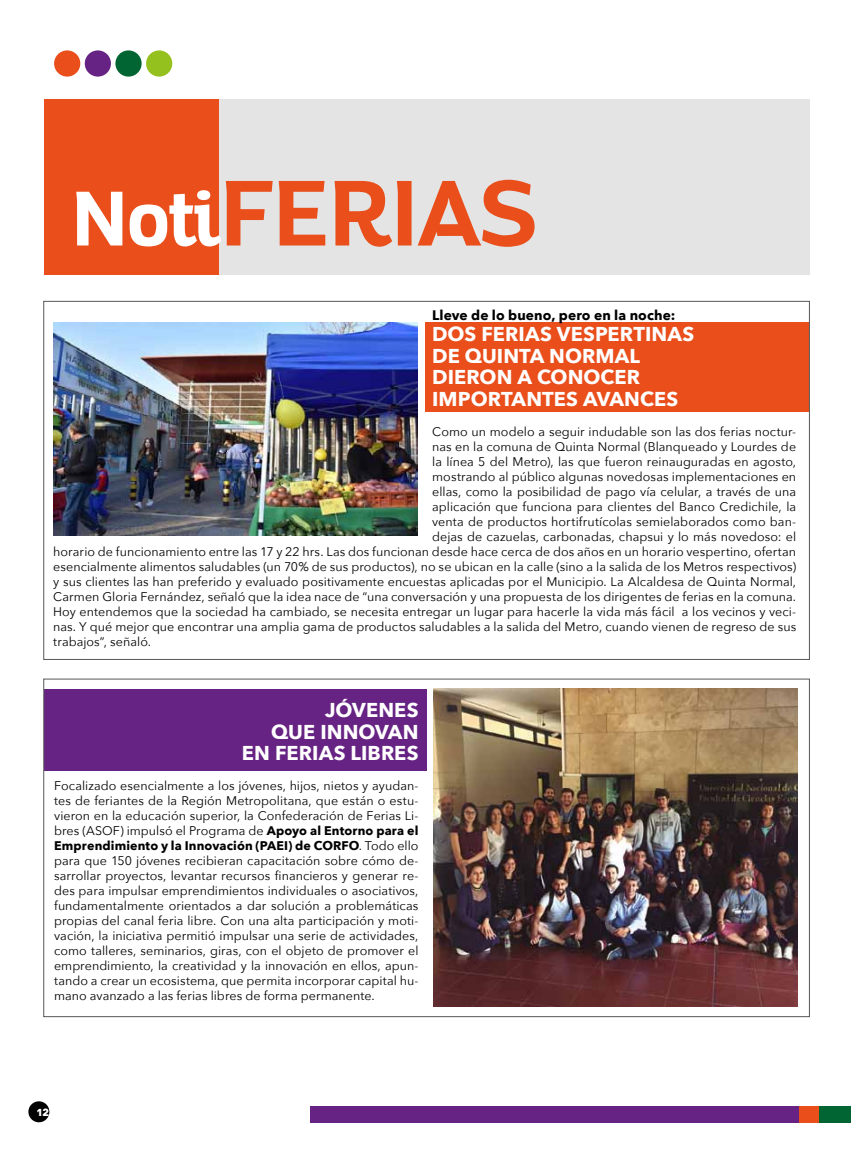
<style>
.page{position:relative;width:851px;height:1170px;background:#fff}
.page>*{position:absolute;margin:0;border:0;box-sizing:border-box;transform-origin:0 0}
.t1{font:700 90px "Altair";color:#e94e1b}
.t2{font:700 20px/21.5px "Avenir Next";letter-spacing:.005em;color:#fff}
.t3{font:700 13.75px "Avenir Next";letter-spacing:.005em;color:#000}
.t4{font:12.5px/15px "Avenir Next";letter-spacing:.005em;color:#000;text-align:justify}
.t5{font:12px "DIN Black Alternate";color:#fff}
.s1{font-size:75px;color:#fff}
.s2{font-weight:700}
</style>
<div class="page">
<div style="left:218px;top:99px;width:591px;height:176px;background:#e4e4e4"></div>
<div style="left:44px;top:99px;width:174px;height:176px;background:#e94e1b"></div>
<img style="left:433px;top:688px;width:364px;height:318px">
<img style="left:54px;top:322px;width:363px;height:213px">
<div style="left:425px;top:322px;width:384px;height:90px;background:#e94e1b"></div>
<div style="left:44px;top:688px;width:382px;height:82px;background:#662383"></div>
<div style="left:310px;top:1106px;width:489px;height:16px;background:#662383"></div>
<div style="left:28px;top:1101px;width:21px;height:21px;background:#000;border-radius:50%"></div>
<div style="left:799px;top:1106px;width:20px;height:16px;background:#e94e1b"></div>
<div style="left:819px;top:1106px;width:31px;height:16px;background:#006533"></div>
<div style="left:146px;top:50px;width:26px;height:27px;background:#95c11f;border-radius:50%"></div>
<div style="left:115px;top:50px;width:27px;height:27px;background:#006533;border-radius:50%"></div>
<div style="left:85px;top:50px;width:26px;height:27px;background:#662383;border-radius:50%"></div>
<div style="left:54px;top:50px;width:26px;height:27px;background:#e94e1b;border-radius:50%"></div>
<h1 class="t1" style="left:71px;top:155px;width:468px"><span class="s1">Noti</span>FERIAS</h1>
<p class="t3" style="left:432px;top:303px;width:244px">Lleve de lo bueno, pero en la noche:</p>
<h2 class="t2" style="left:432px;top:323px;width:263px">DOS FERIAS VESPERTINAS<br>DE QUINTA NORMAL<br>DIERON A CONOCER<br>IMPORTANTES AVANCES</h2>
<p class="t4" style="left:432px;top:423px;width:365px">Como un modelo a seguir indudable son las dos ferias noctur-</p>
<p class="t4" style="left:432px;top:438px;width:365px">nas en la comuna de Quinta Normal (Blanqueado y Lourdes de</p>
<p class="t4" style="left:432px;top:453px;width:365px">la línea 5 del Metro), las que fueron reinauguradas en agosto,</p>
<p class="t4" style="left:432px;top:468px;width:365px">mostrando al público algunas novedosas implementaciones en</p>
<p class="t4" style="left:432px;top:483px;width:365px">ellas, como la posibilidad de pago vía celular, a través de una</p>
<p class="t4" style="left:432px;top:498px;width:365px">aplicación que funciona para clientes del Banco Credichile, la</p>
<p class="t4" style="left:432px;top:513px;width:365px">venta de productos hortifrutícolas semielaborados como ban-</p>
<p class="t4" style="left:432px;top:528px;width:365px">dejas de cazuelas, carbonadas, chapsui y lo más novedoso: el</p>
<p class="t4" style="left:53px;top:543px;width:744px">horario de funcionamiento entre las 17 y 22 hrs. Las dos funcionan desde hace cerca de dos años en un horario vespertino, ofertan</p>
<p class="t4" style="left:53px;top:558px;width:744px">esencialmente alimentos saludables (un 70% de sus productos), no se ubican en la calle (sino a la salida de los Metros respectivos)</p>
<p class="t4" style="left:53px;top:573px;width:744px">y sus clientes las han preferido y evaluado positivamente encuestas aplicadas por el Municipio. La Alcaldesa de Quinta Normal,</p>
<p class="t4" style="left:53px;top:588px;width:744px">Carmen Gloria Fernández, señaló que la idea nace de “una conversación y una propuesta de los dirigentes de ferias en la comuna.</p>
<p class="t4" style="left:53px;top:603px;width:744px">Hoy entendemos que la sociedad ha cambiado, se necesita entregar un lugar para hacerle la vida más fácil a los vecinos y veci-</p>
<p class="t4" style="left:53px;top:618px;width:744px">nas. Y qué mejor que encontrar una amplia gama de productos saludables a la salida del Metro, cuando vienen de regreso de sus</p>
<p class="t4" style="left:53px;top:633px;width:99px">trabajos”, señaló.</p>
<h2 class="t2" style="left:242px;top:699px;width:178px;text-align:right">JÓVENES<br>QUE INNOVAN<br>EN FERIAS LIBRES</h2>
<p class="t4" style="left:54px;top:777px;width:366px">Focalizado esencialmente a los jóvenes, hijos, nietos y ayudan&shy;tes de feriantes de la Región Metropolitana, que están o estu&shy;vieron en la educación superior, la Confederación de Ferias Li&shy;bres (ASOF) impulsó el Programa de <span class="s2">Apoyo al Entorno para el Emprendimiento y la Innovación (PAEI) de CORFO</span>. Todo ello para que 150 jóvenes recibieran capacitación sobre cómo de&shy;sarrollar proyectos, levantar recursos financieros y generar re&shy;des para impulsar emprendimientos individuales o asociativos, fundamentalmente orientados a dar solución a problemáticas propias del canal feria libre. Con una alta participación y moti&shy;vación, la iniciativa permitió impulsar una serie de actividades, como talleres, seminarios, giras, con el objeto de promover el emprendimiento, la creatividad y la innovación en ellos, apun&shy;tando a crear un ecosistema, que permita incorporar capital hu&shy;mano avanzado a las ferias libres de forma permanente.</p>
<p class="t5" style="left:37px;top:1103px;width:14px">12</p>
</div>
